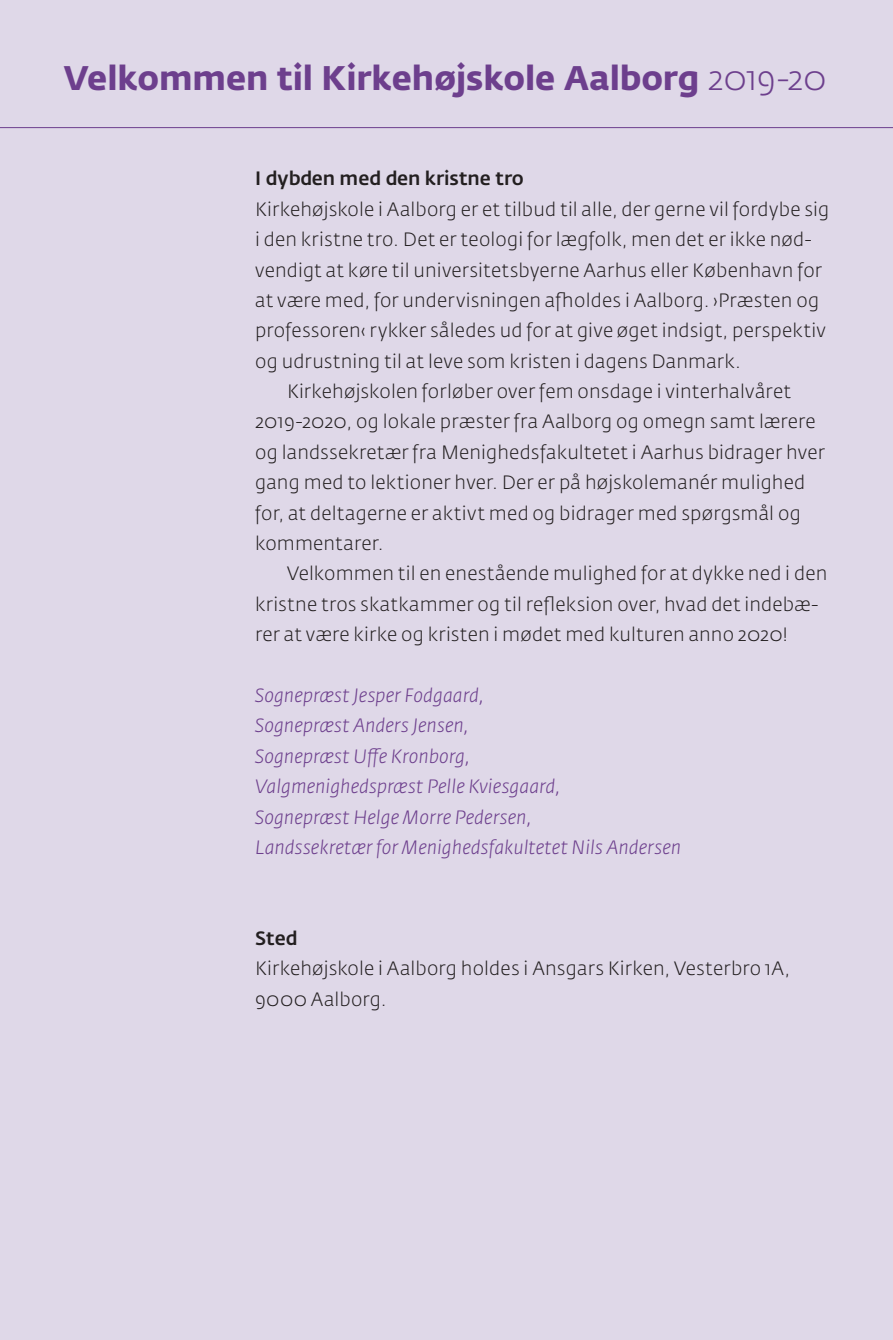
<style>
.page{position:relative;width:893px;height:1340px;background:#fff}
.page>*{position:absolute;margin:0;border:0;box-sizing:border-box;transform-origin:0 0}
.Overskrift{font:700 33.75px "Fedra Sans Pro";color:#6d3f8d}
.Brødtekst{font:300 19.12px/30.4px "Fedra Sans Pro";letter-spacing:.01em;color:#231f20}
.Brødtekst-2{font:italic 300 19.12px "Fedra Sans Pro";letter-spacing:.005em;color:#6d3f8d}
.Mellemrubrik{font:500 19.12px "Fedra Sans Pro";color:#231f20}
.s1{font-weight:300}
</style>
<div class="page">
<div style="left:0;top:0;width:893px;height:1339px;background:#dfd8e8"></div>
<hr style="left:0;top:127px;width:893px;height:1px;background:#6d3f8d">
<p class="Overskrift" style="left:64px;top:57px;width:764px">Velkommen til Kirkehøjskole Aalborg <span class="s1">2019-20</span></p>
<p class="Mellemrubrik" style="left:255px;top:167px;width:270px">I dybden med den kristne tro</p>
<p class="Brødtekst" style="left:255px;top:194px;width:576px">Kirkehøjskole i Aalborg er et tilbud til alle, der gerne vil fordybe sig i den kristne tro. Det er teologi for lægfolk, men det er ikke nød&shy;vendigt at køre til universitetsbyerne Aarhus eller København for at være med, for undervisningen afholdes i Aalborg. ›Præsten og professoren‹ rykker således ud for at give øget indsigt, perspektiv og udrustning til at leve som kristen i dagens Danmark.</p>
<p class="Brødtekst" style="left:255px;top:376px;width:571px;text-indent:32px">Kirkehøjskolen forløber over fem onsdage i vinterhalvåret 2019-2020, og lokale præster fra Aalborg og omegn samt lærere og landssekretær fra Menighedsfakultetet i Aarhus bidrager hver gang med to lektioner hver. Der er på højskolemanér mulighed for, at deltagerne er aktivt med og bidrager med spørgsmål og kommentarer.</p>
<p class="Brødtekst" style="left:255px;top:558px;width:574px;text-indent:32px">Velkommen til en enestående mulighed for at dykke ned i den kristne tros skatkammer og til refleksion over, hvad det indebæ&shy;rer at være kirke og kristen i mødet med kulturen anno 2020!</p>
<p class="Brødtekst-2" style="left:255px;top:683px;width:231px">Sognepræst Jesper Fodgaard,</p>
<p class="Brødtekst-2" style="left:255px;top:713px;width:215px">Sognepræst Anders Jensen,</p>
<p class="Brødtekst-2" style="left:255px;top:744px;width:217px">Sognepræst Uffe Kronborg,</p>
<p class="Brødtekst-2" style="left:255px;top:774px;width:307px">Valgmenighedspræst Pelle Kviesgaard,</p>
<p class="Brødtekst-2" style="left:255px;top:805px;width:278px">Sognepræst Helge Morre Pedersen,</p>
<p class="Brødtekst-2" style="left:255px;top:835px;width:428px">Landssekretær for Menighedsfakultetet Nils Andersen</p>
<p class="Mellemrubrik" style="left:255px;top:926px;width:44px">Sted</p>
<p class="Brødtekst" style="left:255px;top:953px;width:537px">Kirkehøjskole i Aalborg holdes i Ansgars Kirken, Vesterbro 1A,<br>9000 Aalborg.</p>
</div>
